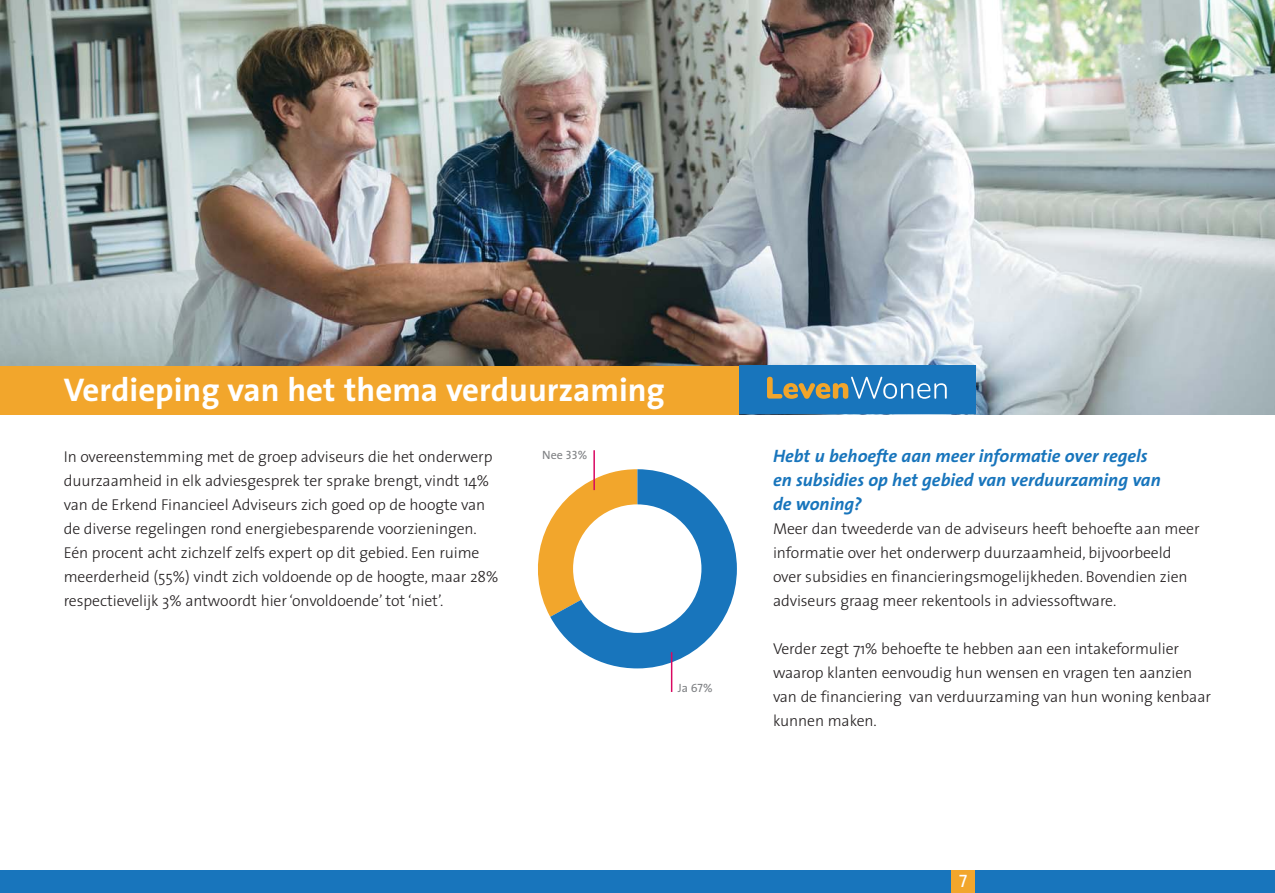
<style>
.page{position:relative;width:1275px;height:893px;background:#fff}
.page>*{position:absolute;margin:0;border:0;box-sizing:border-box;transform-origin:0 0}
.t1{font:700 33px "The Sans";color:#fff}
.t2{font:italic 700 18px/24px "The Sans";color:#1875bc}
.t3{font:18px "The Sans Caps";color:#fff}
.t4{font:300 15.75px/24px "The Sans";letter-spacing:-.005em;color:#231f20}
.t5{font:12px "The Sans";color:#808285}
.t6{font:12px "The Sans Caps";color:#808285}
.s1{font-family:"The Sans Caps"}
.s2{font-family:"The Sans"}
</style>
<div class="page">
<img style="left:0;top:0;width:1275px;height:414px">
<div style="left:0;top:366px;width:739px;height:48px;background:#f2a62c"></div>
<div style="left:739px;top:366px;width:236px;height:48px;background:#1875bc"></div>
<svg style="left:767px;top:377px;width:180px;height:22px"></svg>
<svg style="left:538px;top:469px;width:199px;height:199px"></svg>
<div style="left:573px;top:504px;width:128px;height:129px;background:#fff;border-radius:50%"></div>
<hr style="left:593px;top:450px;width:2px;height:40px;background:#d90861">
<hr style="left:671px;top:652px;width:1px;height:40px;background:#d90861">
<div style="left:0;top:870px;width:1275px;height:22px;background:#1875bc"></div>
<div style="left:951px;top:870px;width:24px;height:22px;background:#f2a62c"></div>
<h1 class="t1" style="left:64px;top:378px;width:603px">Verdieping van het thema verduurzaming</h1>
<p class="t4" style="left:64px;top:446px;width:436px">In overeenstemming met de groep adviseurs die het onderwerp duurzaamheid in elk adviesgesprek ter sprake brengt, vindt 14% van de Erkend Financieel Adviseurs zich goed op de hoogte van de diverse regelingen rond energiebesparende voorzieningen.<br>Eén procent acht zichzelf zelfs expert op dit gebied. Een ruime meerderheid (55%) vindt zich voldoende op de hoogte, maar 28% respectievelijk 3% antwoordt hier ‘onvoldoende’ tot ‘niet’.</p>
<p class="t2" style="left:773px;top:446px;width:389px">Hebt u behoefte aan meer informatie over regels en subsidies op het gebied van verduurzaming van de woning?</p>
<p class="t5" style="left:542px;top:450px;width:47px">Nee <span class="s1">33%</span></p>
<p class="t4" style="left:773px;top:518px;width:428px">Meer dan tweederde van de adviseurs heeft behoefte aan meer informatie over het onderwerp duurzaamheid, bijvoorbeeld over subsidies en financieringsmogelijkheden. Bovendien zien adviseurs graag meer rekentools in adviessoftware.</p>
<p class="t4" style="left:773px;top:638px;width:440px">Verder zegt 71% behoefte te hebben aan een intakeformulier waarop klanten eenvoudig hun wensen en vragen ten aanzien van de financiering van verduurzaming van hun woning kenbaar kunnen maken.</p>
<p class="t6" style="left:678px;top:680px;width:36px"><span class="s2">Ja</span> 67%</p>
<p class="t3" style="left:959px;top:870px;width:10px">7</p>
</div>
